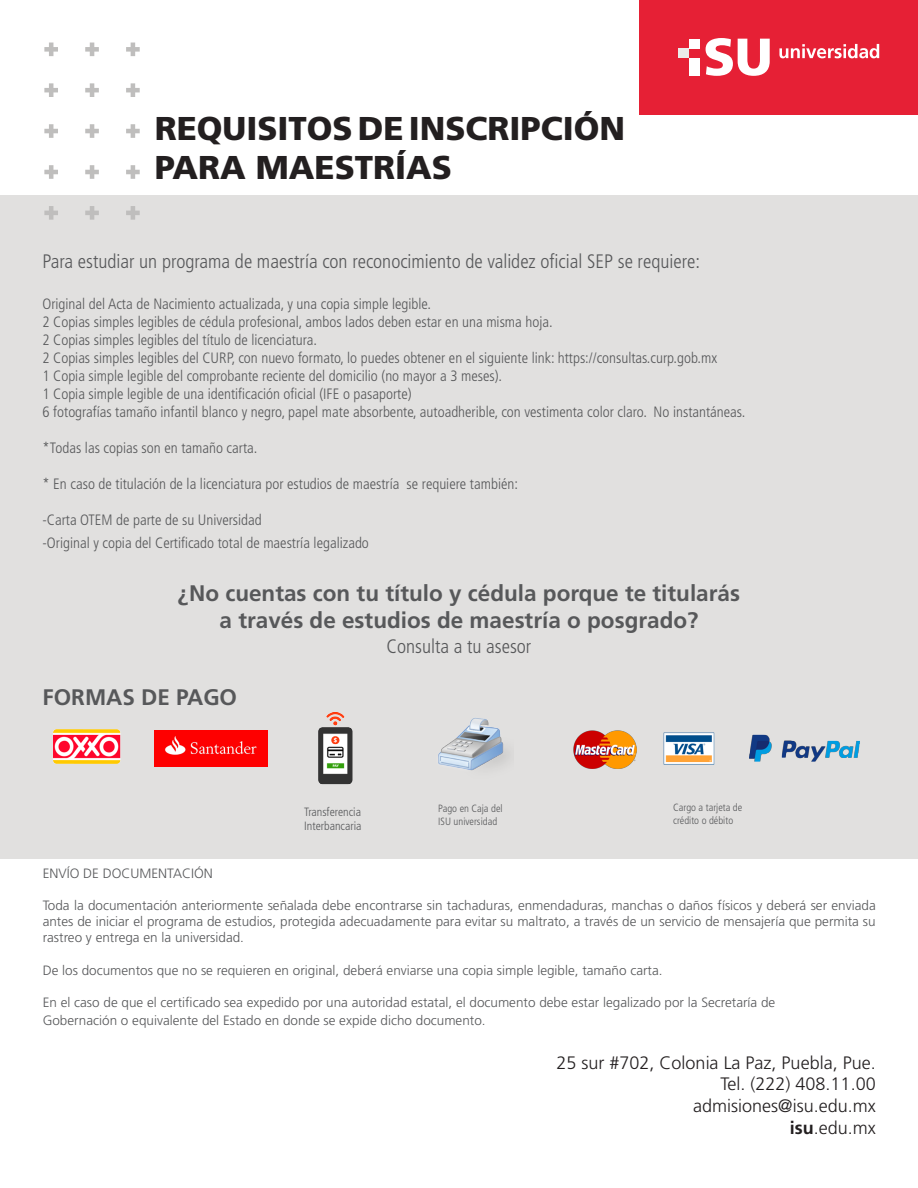
<style>
.page{position:relative;width:918px;height:1188px;background:#fff}
.page>*{position:absolute;margin:0;border:0;box-sizing:border-box;transform-origin:0 0}
.t1{font:900 33px "Frutiger LT Std";color:#231f20}
.t2{font:700 22.5px "Frutiger LT Std";color:#57585a}
.t3{font:300 condensed 19.5px "Frutiger LT Std";color:#57585a}
.t4{font:300 18px "Frutiger LT Std";color:#231f20}
.t5{font:300 condensed 15px "Frutiger LT Std";color:#57585a}
.t6{font:300 13.5px/16.2px "Frutiger LT Std";color:#57585a;text-align:justify}
.t7{font:300 condensed 12px/14.4px "Frutiger LT Std";color:#57585a}
.t8{font:300 condensed 10.5px/12.6px "Frutiger LT Std";color:#57585a}
.s1{font-weight:700}
</style>
<div class="page">
<div style="left:0;top:196px;width:918px;height:663px;background:#e1e0df"></div>
<div style="left:639px;top:0;width:279px;height:115px;background:#e62035"></div>
<svg style="left:779px;top:44px;width:100px;height:14px"></svg>
<svg style="left:706px;top:38px;width:64px;height:38px"></svg>
<div style="left:678px;top:48px;width:11px;height:10px;background:#ebebea"></div>
<div style="left:689px;top:39px;width:11px;height:9px;background:#fff"></div>
<div style="left:689px;top:58px;width:11px;height:18px;background:#fff"></div>
<svg style="left:44px;top:124px;width:14px;height:14px"></svg>
<svg style="left:44px;top:83px;width:14px;height:14px"></svg>
<svg style="left:44px;top:43px;width:14px;height:13px"></svg>
<svg style="left:85px;top:124px;width:14px;height:14px"></svg>
<svg style="left:85px;top:83px;width:14px;height:14px"></svg>
<svg style="left:85px;top:43px;width:14px;height:13px"></svg>
<svg style="left:126px;top:124px;width:14px;height:14px"></svg>
<svg style="left:126px;top:83px;width:14px;height:14px"></svg>
<svg style="left:126px;top:43px;width:14px;height:13px"></svg>
<svg style="left:44px;top:206px;width:14px;height:14px"></svg>
<svg style="left:44px;top:165px;width:14px;height:14px"></svg>
<svg style="left:85px;top:206px;width:14px;height:14px"></svg>
<svg style="left:85px;top:165px;width:14px;height:14px"></svg>
<svg style="left:126px;top:206px;width:14px;height:14px"></svg>
<svg style="left:126px;top:165px;width:14px;height:14px"></svg>
<img style="left:53px;top:729px;width:68px;height:35px">
<img style="left:155px;top:730px;width:112px;height:36px">
<img style="left:574px;top:730px;width:62px;height:38px">
<img style="left:663px;top:732px;width:52px;height:33px">
<img style="left:749px;top:734px;width:111px;height:28px">
<img style="left:318px;top:712px;width:35px;height:73px">
<img style="left:438px;top:718px;width:71px;height:53px">
<p class="t1" style="left:155px;top:108px;width:472px">REQUISITOS DE INSCRIPCIÓN</p>
<p class="t1" style="left:155px;top:148px;width:299px">PARA MAESTRÍAS</p>
<p class="t3" style="left:43px;top:250px;width:659px">Para estudiar un programa de maestría con reconocimiento de validez oficial SEP se requiere:</p>
<p class="t5" style="left:43px;top:295px;width:390px">Original del Acta de Nacimiento actualizada, y una copia simple legible.</p>
<p class="t5" style="left:43px;top:313px;width:512px">2 Copias simples legibles de cédula profesional, ambos lados deben estar en una misma hoja.</p>
<p class="t5" style="left:43px;top:331px;width:276px">2 Copias simples legibles del título de licenciatura.</p>
<p class="t5" style="left:43px;top:349px;width:676px">2 Copias simples legibles del CURP, con nuevo formato, lo puedes obtener en el siguiente link: https://consultas.curp.gob.mx</p>
<p class="t5" style="left:43px;top:367px;width:461px">1 Copia simple legible del comprobante reciente del domicilio (no mayor a 3 meses).</p>
<p class="t5" style="left:43px;top:385px;width:371px">1 Copia simple legible de una identificación oficial (IFE o pasaporte)</p>
<p class="t5" style="left:43px;top:403px;width:704px">6 fotografías tamaño infantil blanco y negro, papel mate absorbente, autoadherible, con vestimenta color claro. No instantáneas.</p>
<p class="t5" style="left:43px;top:439px;width:216px">*Todas las copias son en tamaño carta.</p>
<p class="t5" style="left:43px;top:475px;width:477px">* En caso de titulación de la licenciatura por estudios de maestría se requiere también:</p>
<p class="t5" style="left:43px;top:511px;width:221px">-Carta OTEM de parte de su Universidad</p>
<p class="t5" style="left:43px;top:535px;width:328px">-Original y copia del Certificado total de maestría legalizado</p>
<p class="t2" style="left:178px;top:580px;width:564px">¿No cuentas con tu título y cédula porque te titularás</p>
<p class="t2" style="left:220px;top:607px;width:480px">a través de estudios de maestría o posgrado?</p>
<p class="t3" style="left:387px;top:635px;width:146px">Consulta a tu asesor</p>
<p class="t2" style="left:43px;top:684px;width:196px">FORMAS DE PAGO</p>
<p class="t7" style="left:304px;top:804px;width:59px">Transferencia<br>Interbancaria</p>
<p class="t8" style="left:438px;top:802px;width:66px">Pago en Caja del<br>ISU universidad</p>
<p class="t8" style="left:673px;top:801px;width:71px">Cargo a tarjeta de crédito o débito</p>
<p class="t6" style="left:43px;top:865px;width:172px">ENVÍO DE DOCUMENTACIÓN</p>
<p class="t6" style="left:43px;top:897px;width:835px">Toda la documentación anteriormente señalada debe encontrarse sin tachaduras, enmendaduras, manchas o daños físicos y deberá ser enviada antes de iniciar el programa de estudios, protegida adecuadamente para evitar su maltrato, a través de un servicio de mensajería que permita su rastreo y entrega en la universidad.</p>
<p class="t6" style="left:43px;top:962px;width:621px">De los documentos que no se requieren en original, deberá enviarse una copia simple legible, tamaño carta.</p>
<p class="t6" style="left:43px;top:995px;width:734px">En el caso de que el certificado sea expedido por una autoridad estatal, el documento debe estar legalizado por la Secretaría de</p>
<p class="t6" style="left:43px;top:1013px;width:444px">Gobernación o equivalente del Estado en donde se expide dicho documento.</p>
<p class="t4" style="left:557px;top:1052px;width:321px">25 sur #702, Colonia La Paz, Puebla, Pue.</p>
<p class="t4" style="left:721px;top:1074px;width:157px">Tel. (222) 408.11.00</p>
<p class="t4" style="left:693px;top:1096px;width:184px">admisiones@isu.edu.mx</p>
<p class="t4" style="left:790px;top:1117px;width:88px"><span class="s1">isu</span>.edu.mx</p>
</div>
